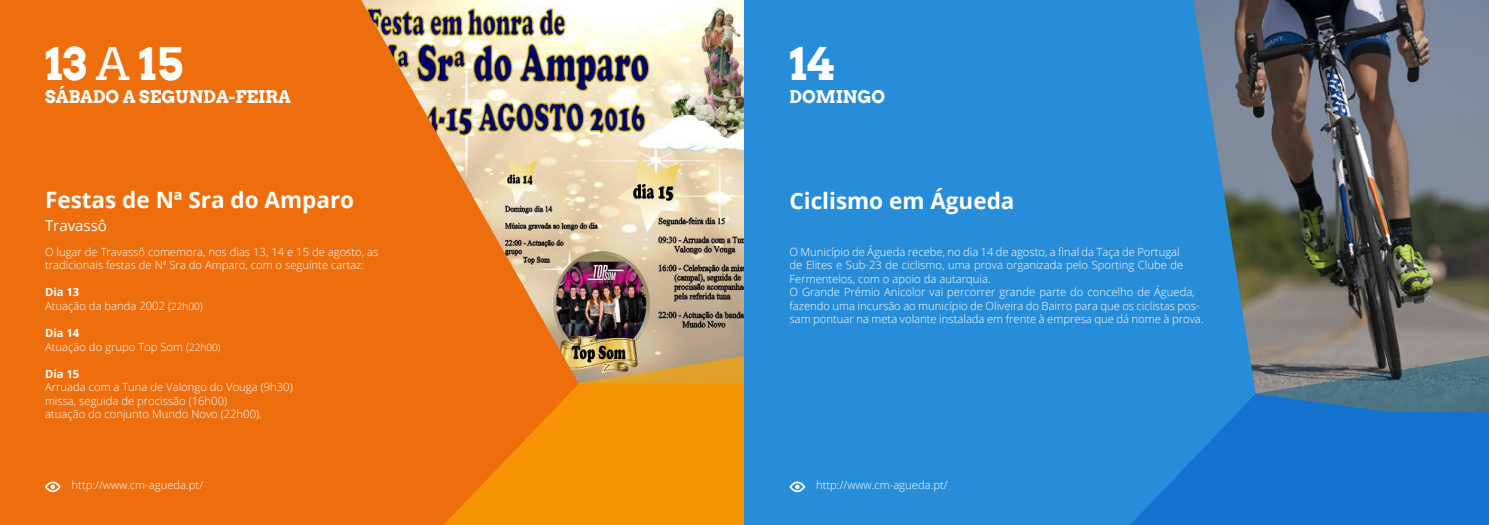
<style>
.page{position:relative;width:1489px;height:525px;background:#fff}
.page>*{position:absolute;margin:0;border:0;box-sizing:border-box;transform-origin:0 0}
.t1{font:700 45px "Arvo";color:#fff}
.t2{font:700 22.5px "Open Sans";color:#fff}
.t3{font:700 17.5px "Arvo";color:#fff}
.t4{font:15px "Open Sans";color:#fff}
.t5{font:300 11.25px/13.5px "Open Sans";color:#fff}
.t6{font:700 11.25px "Open Sans";color:#fff}
.s1{font-weight:400}
.s2{font-weight:700}
.s3{font-size:10px}
</style>
<div class="page">
<div style="left:0;top:0;width:744px;height:524px;background:#ee6e0d"></div>
<img style="left:361px;top:0;width:383px;height:344px">
<svg style="left:445px;top:344px;width:299px;height:180px;fill:#f69404"></svg>
<svg style="left:45px;top:481px;width:16px;height:11px"></svg>
<div style="left:744px;top:0;width:744px;height:524px;background:#278dd8"></div>
<img style="left:1193px;top:0;width:295px;height:355px">
<svg style="left:1131px;top:355px;width:357px;height:169px;fill:#1473cf"></svg>
<svg style="left:789px;top:481px;width:16px;height:11px"></svg>
<h1 class="t1" style="left:45px;top:35px;width:140px">13 <span class="s1">A</span> 15</h1>
<h3 class="t3" style="left:45px;top:86px;width:247px">SÁBADO A SEGUNDA-FEIRA</h3>
<h2 class="t2" style="left:45px;top:184px;width:311px">Festas de Nª Sra do Amparo</h2>
<h3 class="t4" style="left:45px;top:215px;width:63px">Travassô</h3>
<p class="t5" style="left:45px;top:244px;width:335px">O lugar de Travassô comemora, nos dias 13, 14 e 15 de agosto, as tradicionais festas de Nª Sra do Amparo, com o seguinte cartaz:</p>
<p class="t5" style="left:45px;top:285px;width:159px"><span class="s2">Dia 13<br></span>Atuação da banda 2002 (<span class="s3">22h00</span>)</p>
<p class="t5" style="left:45px;top:325px;width:177px"><span class="s2">Dia 14<br></span>Atuação do grupo Top Som (<span class="s3">22h00)</span></p>
<p class="t6" style="left:45px;top:365px;width:36px">Dia 15</p>
<p class="t5" style="left:45px;top:379px;width:249px">Arruada com a Tuna de Valongo do Vouga (9h30) missa, seguida de procissão (16h00)<br>atuação do conjunto Mundo Novo (22h00).</p>
<p class="t5" style="left:72px;top:477px;width:133px">http://www.cm-agueda.pt/</p>
<h1 class="t1" style="left:789px;top:35px;width:46px">14</h1>
<h3 class="t3" style="left:789px;top:86px;width:97px">DOMINGO</h3>
<h2 class="t2" style="left:789px;top:185px;width:226px">Ciclismo em Águeda</h2>
<p class="t5" style="left:789px;top:244px;width:415px">O Município de Águeda recebe, no dia 14 de agosto, a final da Taça de Portugal<br>de Elites e Sub-23 de ciclismo, uma prova organizada pelo Sporting Clube de Fermentelos, com o apoio da autarquia.<br>O Grande Prémio Anicolor vai percorrer grande parte do concelho de Águeda, fazendo uma incursão ao município de Oliveira do Bairro para que os ciclistas pos&shy;sam pontuar na meta volante instalada em frente à empresa que dá nome à prova.</p>
<p class="t5" style="left:816px;top:477px;width:133px">http://www.cm-agueda.pt/</p>
</div>
